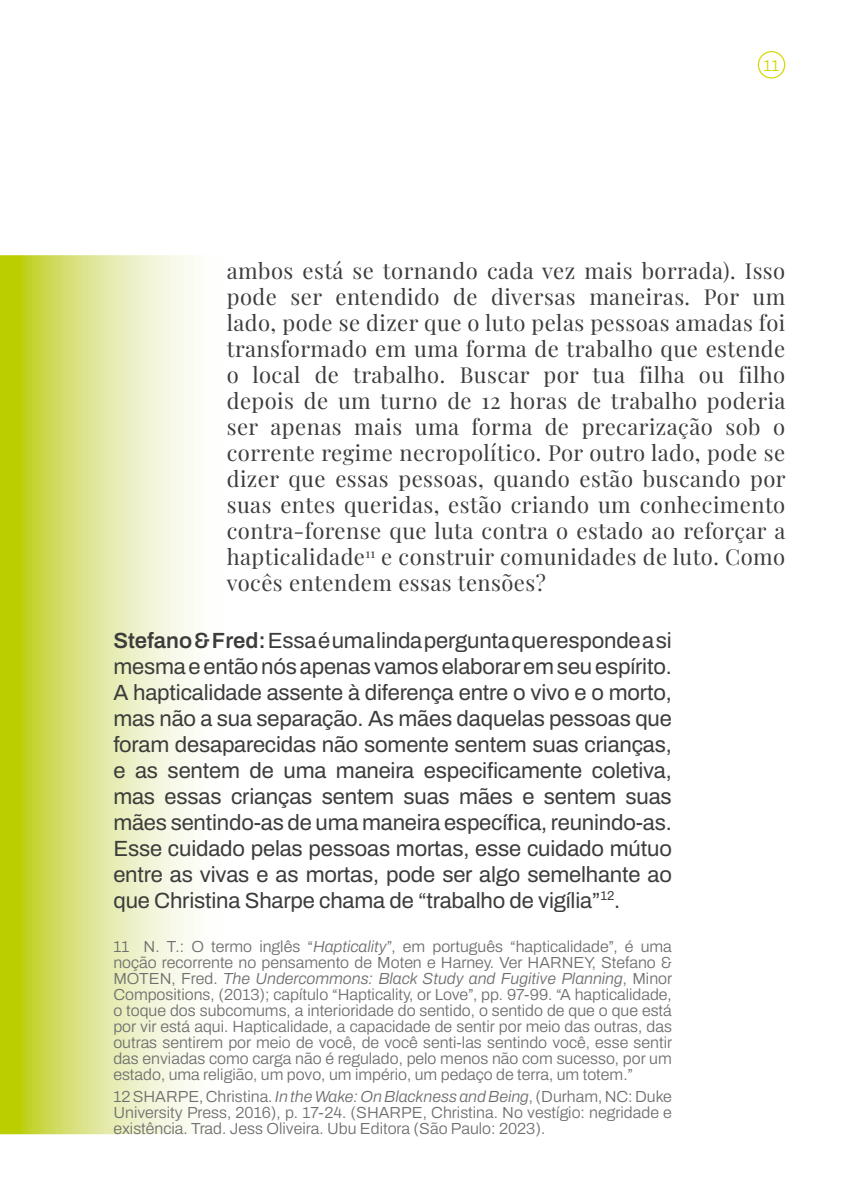
<style>
.page{position:relative;width:842px;height:1191px;background:#fff}
.page>*{position:absolute;margin:0;border:0;box-sizing:border-box;transform-origin:0 0}
.t1{font:22px/26px "Playfair Display";letter-spacing:.02em;color:#3c3c3b;text-align:justify}
.t2{font:22px/26px "Archivo";letter-spacing:-.01em;color:#3c3c3b;text-align:justify}
.t3{font:300 16px/16px "Archivo";color:#706f6f;text-align:justify}
.t4{font:300 16px "Archivo";color:#d3d800}
.s1{font-weight:600}
.s2{font-style:italic}
</style>
<div class="page">
<img style="left:0;top:255px;width:195px;height:879px">
<svg style="left:758px;top:51px;width:27px;height:28px"></svg>
<p class="t4" style="left:764px;top:53px;width:17px">11</p>
<p class="t1" style="left:227px;top:256px;width:560px">ambos está se tornando cada vez mais borrada). Isso pode ser entendido de diversas maneiras. Por um lado, pode se dizer que o luto pelas pessoas amadas foi transformado em uma forma de trabalho que estende o local de trabalho. Buscar por tua filha ou filho depois de um turno de 12 horas de trabalho poderia ser apenas mais uma forma de precarização sob o corrente regime necropolítico. Por outro lado, pode se dizer que essas pessoas, quando estão buscando por suas entes queridas, estão criando um conhecimento contra-forense que luta contra o estado ao reforçar a hapticalidade<sup>11</sup> e construir comunidades de luto. Como vocês entendem essas tensões?</p>
<p class="t2" style="left:113px;top:627px;width:560px"><span class="s1">Stefano &amp; Fred:</span> Essa é uma linda pergunta que responde a si mesma e então nós apenas vamos elaborar em seu espírito.<br>A hapticalidade assente à diferença entre o vivo e o morto, mas não a sua separação. As mães daquelas pessoas que foram desaparecidas não somente sentem suas crianças, e as sentem de uma maneira especificamente coletiva, mas essas crianças sentem suas mães e sentem suas mães sentindo-as de uma maneira específica, reunindo-as.<br>Esse cuidado pelas pessoas mortas, esse cuidado mútuo entre as vivas e as mortas, pode ser algo semelhante ao que Christina Sharpe chama de “trabalho de vigília”<sup>12</sup>.</p>
<p class="t3" style="left:113px;top:938px;width:560px">11 N. T.: O termo inglês “<span class="s2">Hapticality</span>”, em português “hapticalidade”, é uma noção recorrente no pensamento de Moten e Harney. Ver HARNEY, Stefano &amp; MOTEN, Fred. <span class="s2">The Undercommons: Black Study and Fugitive Planning</span>, Minor Compositions, (2013); capítulo “Hapticality, or Love”, pp. 97-99. “A hapticalidade, o toque dos subcomums, a interioridade do sentido, o sentido de que o que está por vir está aqui. Hapticalidade, a capacidade de sentir por meio das outras, das outras sentirem por meio de você, de você senti-las sentindo você, esse sentir das enviadas como carga não é regulado, pelo menos não com sucesso, por um estado, uma religião, um povo, um império, um pedaço de terra, um totem.”</p>
<p class="t3" style="left:113px;top:1088px;width:560px">12 SHARPE, Christina. <span class="s2">In the Wake: On Blackness and Being</span>, (Durham, NC: Duke University Press, 2016), p. 17-24. (SHARPE, Christina. No vestígio: negridade e existência. Trad. Jess Oliveira. Ubu Editora (São Paulo: 2023).</p>
</div>
